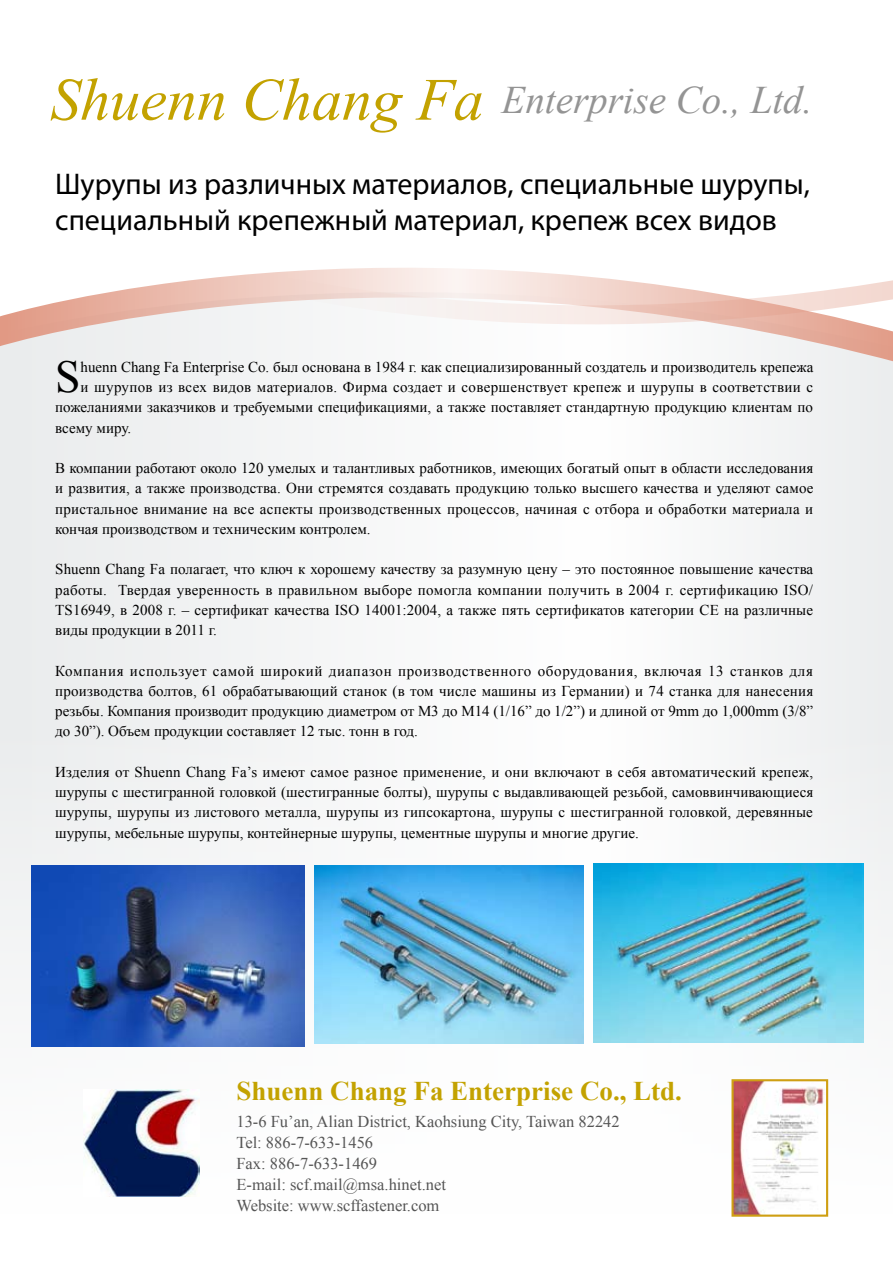
<style>
.page{position:relative;width:893px;height:1263px;background:#fff}
.page>*{position:absolute;margin:0;border:0;box-sizing:border-box;transform-origin:0 0}
.t1{font:45.6px "Times New Roman";color:#000}
.t2{font:italic 39px "Times New Roman";color:#949494}
.t3{font:30px/36px "Myriad Pro";color:#000}
.t4{font:700 27px "Times New Roman";color:#c3a200}
.t5{font:16.5px/21px "Times New Roman";color:#555}
.t6{font:15px/20.2px "Times New Roman";color:#000;text-align:justify}
.t7{font:15px "Times New Roman";letter-spacing:.02em;color:#000}
.s1{font-size:60px;color:#c3a200}
</style>
<div class="page">
<svg style="left:0;top:365px;width:893px;height:348px;fill:#f4f5f6"></svg>
<svg style="left:0;top:272px;width:893px;height:93px;fill:#f3f4f4"></svg>
<svg style="left:276px;top:268px;width:617px;height:58px"></svg>
<img style="left:314px;top:866px;width:270px;height:178px">
<img style="left:593px;top:863px;width:270px;height:179px">
<img style="left:32px;top:865px;width:273px;height:181px">
<img style="left:84px;top:1090px;width:116px;height:106px">
<img style="left:734px;top:1082px;width:90px;height:132px">
<div style="left:731px;top:1079px;width:97px;height:138px;border:2px solid #cf9f13"></div>
<h2 class="t2" style="left:50px;top:73px;width:764px"><span class="s1">Shuenn Chang Fa</span> Enterprise Co., Ltd.</h2>
<h3 class="t3" style="left:55px;top:166px;width:756px">Шурупы из различных материалов, специальные шурупы, специальный крепежный материал, крепеж всех видов</h3>
<h1 class="t1" style="left:55px;top:346px;width:27px">S</h1>
<p class="t6" style="left:81px;top:357px;width:734px">huenn Chang Fa Enterprise Co. был основана в 1984 г. как специализированный создатель и производитель крепежа</p>
<p class="t7" style="left:81px;top:377px;width:734px">и шурупов из всех видов материалов. Фирма создает и совершенствует крепеж и шурупы в соответствии с</p>
<p class="t6" style="left:55px;top:397px;width:759px">пожеланиями заказчиков и требуемыми спецификациями, а также поставляет стандартную продукцию клиентам по</p>
<p class="t6" style="left:55px;top:417px;width:77px">всему миру.</p>
<p class="t6" style="left:55px;top:458px;width:760px">В компании работают около 120 умелых и талантливых работников, имеющих богатый опыт в области исследования и развития, а также производства. Они стремятся создавать продукцию только высшего качества и уделяют самое пристальное внимание на все аспекты производственных процессов, начиная с отбора и обработки материала и кончая производством и техническим контролем.</p>
<p class="t6" style="left:55px;top:559px;width:759px">Shuenn Chang Fa полагает, что ключ к хорошему качеству за разумную цену – это постоянное повышение качества работы. Твердая уверенность в правильном выборе помогла компании получить в 2004 г. сертификацию ISO/ TS16949, в 2008 г. – сертификат качества ISO 14001:2004, а также пять сертификатов категории CE на различные виды продукции в 2011 г.</p>
<p class="t6" style="left:55px;top:660px;width:759px">Компания использует самой широкий диапазон производственного оборудования, включая 13 станков для производства болтов, 61 обрабатывающий станок (в том числе машины из Германии) и 74 станка для нанесения резьбы. Компания производит продукцию диаметром от M3 до M14 (1/16” до 1/2”) и длиной от 9mm до 1,000mm (3/8” до 30”). Объем продукции составляет 12 тыс. тонн в год.</p>
<p class="t6" style="left:55px;top:762px;width:759px">Изделия от Shuenn Chang Fa’s имеют самое разное применение, и они включают в себя автоматический крепеж, шурупы с шестигранной головкой (шестигранные болты), шурупы с выдавливающей резьбой, самоввинчивающиеся шурупы, шурупы из листового металла, шурупы из гипсокартона, шурупы с шестигранной головкой, деревянные шурупы, мебельные шурупы, контейнерные шурупы, цементные шурупы и многие другие.</p>
<h3 class="t4" style="left:236px;top:1072px;width:447px">Shuenn Chang Fa Enterprise Co., Ltd.</h3>
<p class="t5" style="left:236px;top:1111px;width:385px">13-6 Fu’an, Alian District, Kaohsiung City, Taiwan 82242<br>Tel: 886-7-633-1456<br>Fax: 886-7-633-1469<br>E-mail: scf.mail@msa.hinet.net<br>Website: www.scffastener.com</p>
</div>
